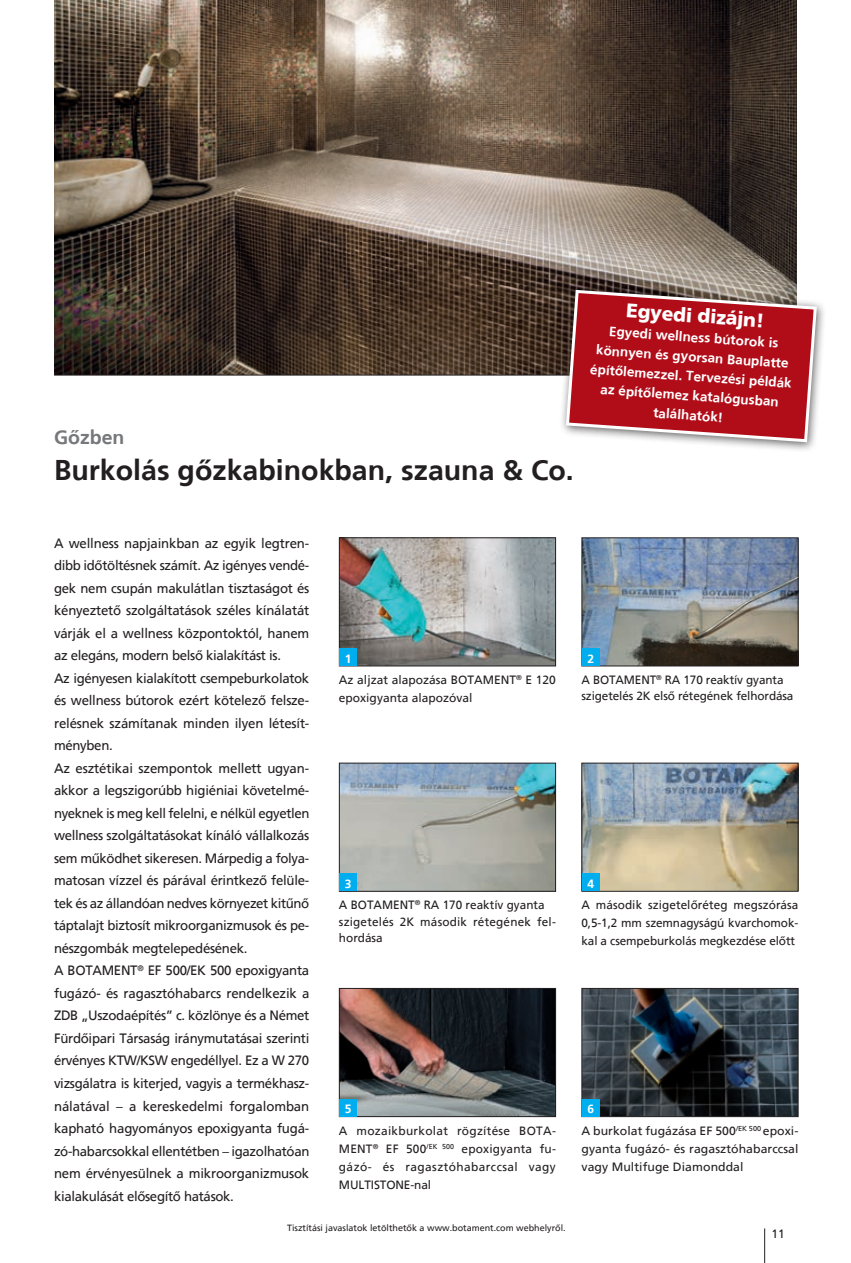
<style>
.page{position:relative;width:851px;height:1263px;background:#fff}
.page>*{position:absolute;margin:0;border:0;box-sizing:border-box;transform-origin:0 0}
.Subline{font:700 28.5px "H Fruti";color:#231f20}
.t1{font:900 19.5px "H Fruti";color:#fff}
.Subline-2{font:700 19.5px "H Fruti";color:#76787b}
.Copy{font:13.5px/22.5px "H Fruti";letter-spacing:-.025em;color:#231f20;text-align:justify}
.t2{font:700 13.5px/19.5px "H Fruti";color:#fff;text-align:center}
.Copy-2{font:12px/18px "H Fruti";color:#231f20;text-align:justify}
.Copy-3{font:700 12px "H Fruti";color:#fff}
.t3{font:9px "H Fruti";color:#231f20}
</style>
<div class="page">
<img style="left:54px;top:0;width:742px;height:374px">
<hr style="left:54px;top:375px;width:744px;height:1px;background:#231f20">
<img style="left:341px;top:990px;width:213px;height:125px">
<div style="left:339px;top:988px;width:217px;height:129px;border:1px solid #231f20"></div>
<div style="left:339px;top:1099px;width:17px;height:17px;background:#00aeef"></div>
<img style="left:583px;top:990px;width:213px;height:125px">
<div style="left:581px;top:988px;width:217px;height:129px;border:1px solid #231f20"></div>
<div style="left:582px;top:1099px;width:17px;height:17px;background:#00aeef"></div>
<img style="left:583px;top:765px;width:213px;height:125px">
<div style="left:581px;top:763px;width:217px;height:129px;border:1px solid #231f20"></div>
<div style="left:582px;top:874px;width:17px;height:17px;background:#00aeef"></div>
<img style="left:341px;top:539px;width:213px;height:125px">
<div style="left:339px;top:537px;width:217px;height:129px;border:1px solid #231f20"></div>
<div style="left:339px;top:648px;width:17px;height:18px;background:#00aeef"></div>
<img style="left:583px;top:539px;width:213px;height:125px">
<div style="left:581px;top:537px;width:217px;height:129px;border:1px solid #231f20"></div>
<div style="left:582px;top:648px;width:17px;height:18px;background:#00aeef"></div>
<img style="left:341px;top:765px;width:213px;height:125px">
<div style="left:339px;top:763px;width:217px;height:129px;border:1px solid #231f20"></div>
<div style="left:339px;top:874px;width:17px;height:17px;background:#00aeef"></div>
<div style="left:559px;top:283px;width:267px;height:169px;background:#231f20;opacity:.7"></div>
<svg style="left:564px;top:288px;width:254px;height:156px;background:#b2343c"></svg>
<hr style="left:764px;top:1228px;width:1px;height:35px;background:#231f20">
<p class="Subline-2" style="left:54px;top:426px;width:72px">Gőzben</p>
<p class="Subline" style="left:54px;top:454px;width:521px">Burkolás gőzkabinokban, szauna &amp; Co.</p>
<p class="t1" style="left:627px;top:299px;width:140px;rotate:4deg">Egyedi dizájn!</p>
<p class="t2" style="left:593px;top:320px;width:203px;rotate:4deg">Egyedi wellness bútorok is könnyen és gyorsan Bauplatte építőlemezzel. Tervezési példák az építőlemez katalógusban találhatók!</p>
<p class="Copy" style="left:54px;top:532px;width:257px">A wellness napjainkban az egyik legtren&shy;dibb időtöltésnek számít. Az igényes vendé&shy;gek nem csupán makulátlan tisztaságot és kényeztető szolgáltatások széles kínálatát várják el a wellness központoktól, hanem az elegáns, modern belső kialakítást is.</p>
<p class="Copy" style="left:54px;top:667px;width:257px">Az igényesen kialakított csempeburkolatok és wellness bútorok ezért kötelező felsze&shy;relésnek számítanak minden ilyen létesít&shy;ményben.</p>
<p class="Copy" style="left:54px;top:757px;width:257px">Az esztétikai szempontok mellett ugyan&shy;akkor a legszigorúbb higiéniai követelmé&shy;nyeknek is meg kell felelni, e nélkül egyetlen wellness szolgáltatásokat kínáló vállalkozás sem működhet sikeresen. Márpedig a folya&shy;matosan vízzel és párával érintkező felüle&shy;tek és az állandóan nedves környezet kitűnő táptalajt biztosít mikroorganizmusok és pe&shy;nészgombák megtelepedésének.</p>
<p class="Copy" style="left:54px;top:959px;width:257px">A BOTAMENT<sup>®</sup> EF 500/EK 500 epoxigyanta fugázó- és ragasztóhabarcs rendelkezik a ZDB „Uszodaépítés” c. közlönye és a Német Fürdőipari Társaság iránymutatásai szerinti érvényes KTW/KSW engedéllyel. Ez a W 270 vizsgálatra is kiterjed, vagyis a termékhasz&shy;nálatával – a kereskedelmi forgalomban kapható hagyományos epoxigyanta fugá&shy;zó-habarcsokkal ellentétben – igazolhatóan nem érvényesülnek a mikroorganizmusok kialakulását elősegítő hatások.</p>
<p class="Copy-3" style="left:345px;top:651px;width:8px">1</p>
<p class="Copy-3" style="left:587px;top:651px;width:8px">2</p>
<p class="Copy-2" style="left:339px;top:671px;width:218px">Az aljzat alapozása BOTAMENT<sup>®</sup> E 120 epoxigyanta alapozóval</p>
<p class="Copy-2" style="left:581px;top:671px;width:203px">A BOTAMENT<sup>®</sup> RA 170 reaktív gyanta</p>
<p class="Copy-2" style="left:581px;top:687px;width:213px">szigetelés 2K első rétegének felhordása</p>
<p class="Copy-3" style="left:345px;top:877px;width:8px">3</p>
<p class="Copy-2" style="left:339px;top:896px;width:207px">A BOTAMENT<sup>®</sup> RA 170 reaktív gyanta</p>
<p class="Copy-2" style="left:339px;top:913px;width:218px;line-height:16.5px">szigetelés 2K második rétegének fel&shy;hordása</p>
<p class="Copy-3" style="left:587px;top:877px;width:8px">4</p>
<p class="Copy-2" style="left:581px;top:896px;width:218px">A második szigetelőréteg megszórása 0,5-1,2 mm szemnagyságú kvarchomok&shy;kal a csempeburkolás megkezdése előtt</p>
<p class="Copy-3" style="left:345px;top:1102px;width:8px">5</p>
<p class="Copy-2" style="left:339px;top:1121px;width:218px">A mozaikburkolat rögzítése BOTA-MENT<sup>®</sup> EF 500<sup>/EK</sup> <sup>500</sup> epoxigyanta fu&shy;gázó- és ragasztóhabarccsal vagy MULTISTONE-nal</p>
<p class="Copy-3" style="left:587px;top:1102px;width:8px">6</p>
<p class="Copy-2" style="left:581px;top:1121px;width:218px">A burkolat fugázása EF 500<sup>/EK</sup> <sup>500</sup> epoxi&shy;gyanta fugázó- és ragasztóhabarccsal vagy Multifuge Diamonddal</p>
<p class="t3" style="left:287px;top:1222px;width:280px">Tisztítási javaslatok letölthetők a www.botament.com webhelyről.</p>
<p class="Copy-2" style="left:771px;top:1224px;width:15px">11</p>
</div>
